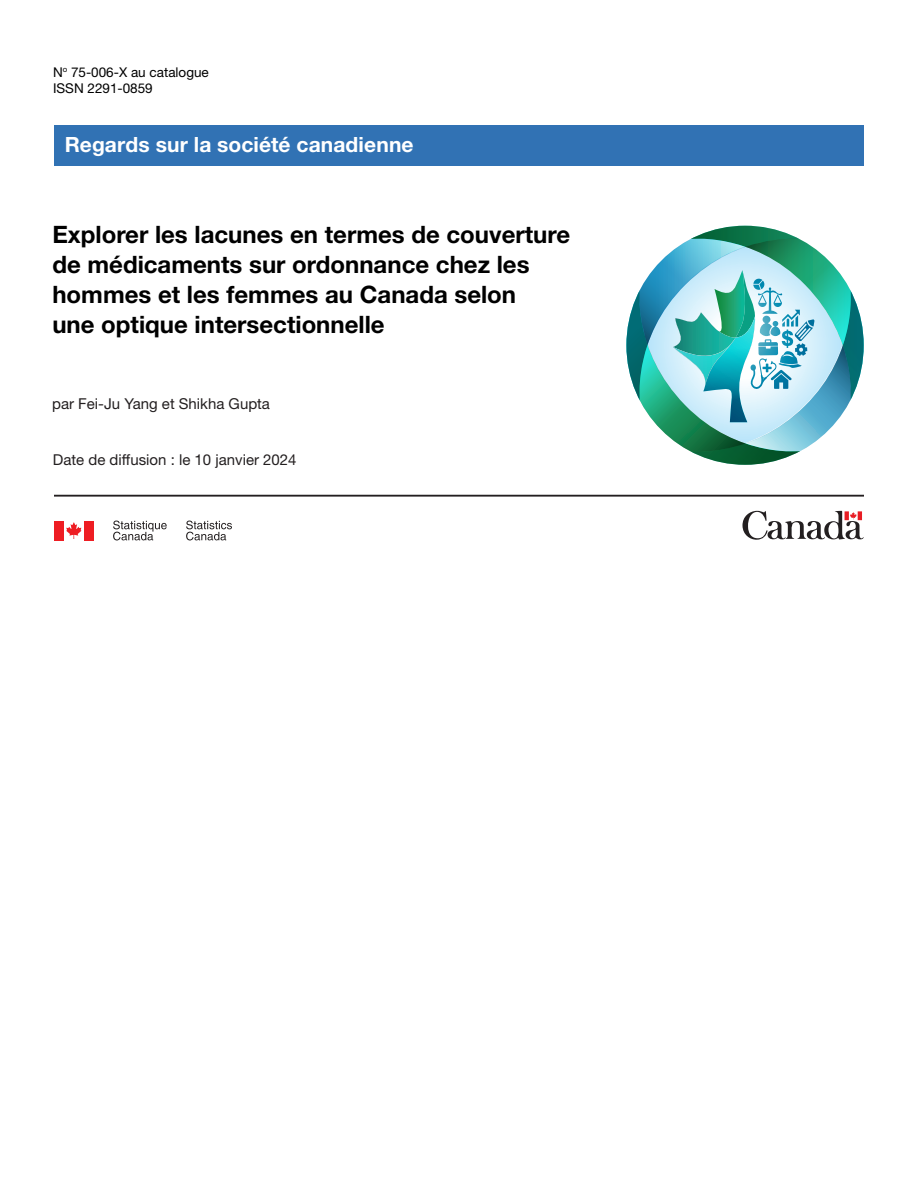
<style>
.page{position:relative;width:918px;height:1188px;background:#fff}
.page>*{position:absolute;margin:0;border:0;box-sizing:border-box;transform-origin:0 0}
.t1{font:700 24px/30px "Helvetica Neue LT Std";color:#000}
.t2{font:700 21px "Helvetica Neue LT Std";letter-spacing:.005em;color:#fff}
.t3{font:15px "Helvetica Neue LT Std";color:#231f20}
.t4{font:13.5px/16.5px "Helvetica Neue LT Std";color:#000}
</style>
<div class="page">
<div style="left:54px;top:125px;width:810px;height:40px;background:#3172b4"></div>
<svg style="left:626px;top:226px;width:238px;height:239px"></svg>
<hr style="left:54px;top:495px;width:810px;height:1px;background:#231f20">
<svg style="left:742px;top:511px;width:122px;height:29px"></svg>
<svg style="left:66px;top:522px;width:16px;height:17px"></svg>
<div style="left:54px;top:521px;width:10px;height:19px;background:#ee1d23"></div>
<div style="left:84px;top:521px;width:10px;height:19px;background:#ee1d23"></div>
<svg style="left:113px;top:521px;width:54px;height:19px"></svg>
<svg style="left:186px;top:521px;width:46px;height:19px"></svg>
<p class="t4" style="left:53px;top:63px;width:157px">N<sup>o</sup> 75‑006‑X au catalogue<br>ISSN 2291‑0859</p>
<p class="t2" style="left:65px;top:132px;width:350px">Regards sur la société canadienne</p>
<p class="t1" style="left:52px;top:219px;width:519px">Explorer les lacunes en termes de couverture de médicaments sur ordonnance chez les hommes et les femmes au Canada selon<br>une optique intersectionnelle</p>
<p class="t3" style="left:52px;top:394px;width:219px">par Fei-Ju Yang et Shikha Gupta</p>
<p class="t3" style="left:53px;top:451px;width:245px">Date de diffusion : le 10 janvier 2024</p>
</div>
